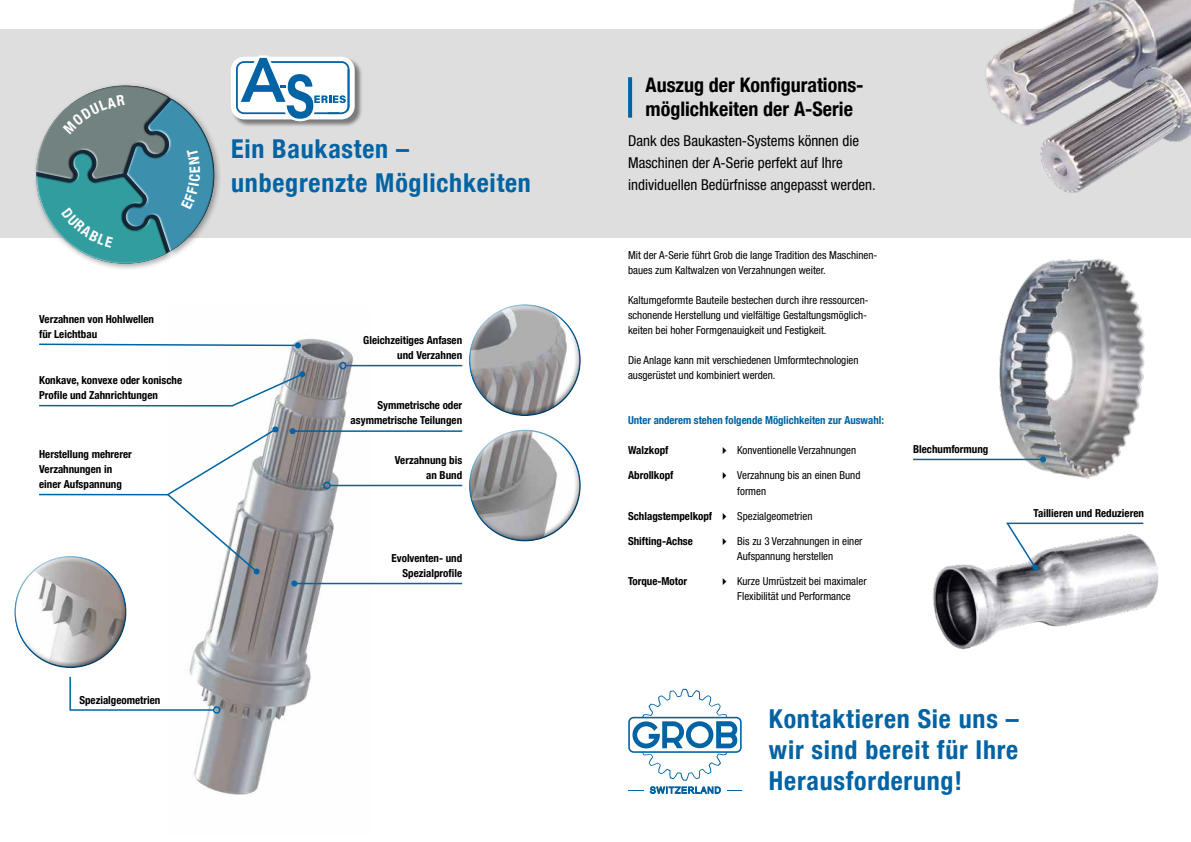
<style>
.page{position:relative;width:1191px;height:842px;background:#fff}
.page>*{position:absolute;margin:0;border:0;box-sizing:border-box;transform-origin:0 0}
.t1{font:700 condensed 26px/31px "Helvetica Neue LT";letter-spacing:.03em;color:#0063a3}
.t2{font:700 condensed 20px/24px "Helvetica Neue LT";color:#000}
.t3{font:condensed 15px/22px "Helvetica Neue LT Pro";color:#000}
.t4{font:condensed 11px/15px "Helvetica Neue LT Pro";color:#000}
.t5{font:700 condensed 11px/15px "Helvetica Neue LT";color:#000;text-align:right}
.t6{font:700 condensed 11px "Helvetica Neue LT";color:#0063a3}
.s1{font-family:"Helvetica Neue LT Pro";font-weight:400}
</style>
<div class="page">
<div style="left:0;top:30px;width:1191px;height:208px;background:#dedede"></div>
<div style="left:232px;top:58px;width:131px;height:70px;background:#000;opacity:.45"></div>
<div style="left:231px;top:57px;width:124px;height:62px;background:#fff;border-radius:13px"></div>
<img style="left:981px;top:258px;width:164px;height:221px">
<img style="left:932px;top:541px;width:227px;height:109px">
<img style="left:984px;top:0;width:207px;height:193px">
<svg style="left:233px;top:55px;width:120px;height:66px"></svg>
<svg style="left:628px;top:688px;width:113px;height:106px"></svg>
<div style="left:33px;top:82px;width:189px;height:189px;background:#000;opacity:.35"></div>
<div style="left:33px;top:95px;width:139px;height:171px;background:#fff;opacity:.75"></div>
<div style="left:36px;top:83px;width:181px;height:177px;background:#000;opacity:.75"></div>
<hr style="left:913px;top:459px;width:130px;height:1px;background:#0063a3">
<svg style="left:1040px;top:456px;width:6px;height:6px"></svg>
<svg style="left:1004px;top:522px;width:140px;height:49px"></svg>
<div style="left:469px;top:304px;width:109px;height:86px;background:#fff;opacity:.75"></div>
<div style="left:469px;top:322px;width:113px;height:96px;background:#000;opacity:.35"></div>
<div style="left:469px;top:429px;width:109px;height:87px;background:#fff;opacity:.75"></div>
<div style="left:469px;top:447px;width:113px;height:96px;background:#000;opacity:.35"></div>
<div style="left:15px;top:573px;width:113px;height:97px;background:#000;opacity:.35"></div>
<img style="left:189px;top:338px;width:181px;height:457px">
<hr style="left:346px;top:365px;width:116px;height:1px;background:#0063a3">
<div style="left:339px;top:362px;width:8px;height:7px;border:2px solid #0063a3;border-radius:50%"></div>
<hr style="left:330px;top:485px;width:132px;height:1px;background:#0063a3">
<div style="left:323px;top:482px;width:8px;height:7px;border:2px solid #0063a3;border-radius:50%"></div>
<hr style="left:292px;top:430px;width:170px;height:2px;background:#0063a3">
<svg style="left:289px;top:428px;width:6px;height:6px"></svg>
<svg style="left:69px;top:675px;width:146px;height:36px"></svg>
<div style="left:213px;top:706px;width:7px;height:8px;border:2px solid #0063a3;border-radius:50%"></div>
<hr style="left:294px;top:583px;width:168px;height:1px;background:#0063a3">
<svg style="left:291px;top:580px;width:6px;height:6px"></svg>
<svg style="left:39px;top:371px;width:266px;height:36px"></svg>
<svg style="left:38px;top:426px;width:241px;height:149px"></svg>
<svg style="left:39px;top:342px;width:262px;height:6px"></svg>
<svg style="left:628px;top:77px;width:4px;height:41px"></svg>
<svg style="left:36px;top:85px;width:178px;height:179px"></svg>
<p class="t5" style="left:39px;top:311px;width:116px;text-align:left">Verzahnen von Hohlwellen für Leichtbau</p>
<p class="t5" style="left:39px;top:372px;width:144px;text-align:left">Konkave, konvexe oder konische<br>Profile und Zahnrichtungen</p>
<p class="t5" style="left:39px;top:446px;width:94px;text-align:left">Herstellung mehrerer<br>Verzahnungen in einer Aufspannung</p>
<p class="t5" style="left:79px;top:692px;width:83px">Spezialgeometrien</p>
<h1 class="t1" style="left:231px;top:132px;width:301px;line-height:34px">Ein Baukasten – unbegrenzte Möglichkeiten</h1>
<p class="t5" style="left:363px;top:332px;width:100px">Gleichzeitiges Anfasen und Verzahnen</p>
<p class="t5" style="left:351px;top:398px;width:113px">Symmetrische oder asymmetrische Teilungen</p>
<p class="t5" style="left:395px;top:452px;width:69px">Verzahnung bis an Bund</p>
<p class="t5" style="left:391px;top:550px;width:72px">Evolventen- und<br>Spezialprofile</p>
<h2 class="t2" style="left:645px;top:73px;width:220px">Auszug der Konfigurations&shy;möglichkeiten der A-Serie</h2>
<h3 class="t3" style="left:628px;top:129px;width:249px">Dank des Baukasten-Systems können die<br>Maschinen der A-Serie perfekt auf Ihre individuellen Bedürfnisse angepasst werden.</h3>
<p class="t4" style="left:628px;top:248px;width:250px">Mit der A-Serie führt Grob die lange Tradition des Maschinen&shy;baues zum Kaltwalzen von Verzahnungen weiter.</p>
<p class="t4" style="left:628px;top:293px;width:241px">Kaltumgeformte Bauteile bestechen durch ihre ressourcen&shy;schonende Herstellung und vielfältige Gestaltungsmöglich&shy;keiten bei hoher Formgenauigkeit und Festigkeit.</p>
<p class="t4" style="left:628px;top:353px;width:232px">Die Anlage kann mit verschiedenen Umformtechnologien ausgerüstet und kombiniert werden.</p>
<p class="t6" style="left:628px;top:414px;width:257px">Unter anderem stehen folgende Möglichkeiten zur Auswahl:</p>
<p class="t5" style="left:628px;top:443px;width:42px">Walzkopf</p>
<p class="t4" style="left:719px;top:443px;width:139px">✔ Konventionelle Verzahnungen</p>
<p class="t5" style="left:628px;top:468px;width:47px">Abrollkopf</p>
<p class="t4" style="left:737px;top:468px;width:125px;text-indent:-18px">✔ Verzahnung bis an einen Bund formen</p>
<p class="t5" style="left:628px;top:508px;width:186px">Schlagstempelkopf ✔ <span class="s1">Spezialgeometrien</span></p>
<p class="t5" style="left:628px;top:533px;width:66px">Shifting-Achse</p>
<p class="t4" style="left:737px;top:533px;width:127px;text-indent:-18px">✔ Bis zu 3 Verzahnungen in einer<br>Aufspannung herstellen</p>
<p class="t5" style="left:628px;top:573px;width:61px">Torque-Motor</p>
<p class="t4" style="left:719px;top:573px;width:149px;text-align:center">✔ Kurze Umrüstzeit bei maximaler<br>Flexibilität und Performance</p>
<p class="t5" style="left:913px;top:441px;width:77px">Blechumformung</p>
<p class="t5" style="left:1033px;top:506px;width:112px">Taillieren und Reduzieren</p>
<h1 class="t1" style="left:769px;top:703px;width:251px;text-align:justify">Kontaktieren Sie uns – wir sind bereit für Ihre Herausforderung!</h1>
</div>
